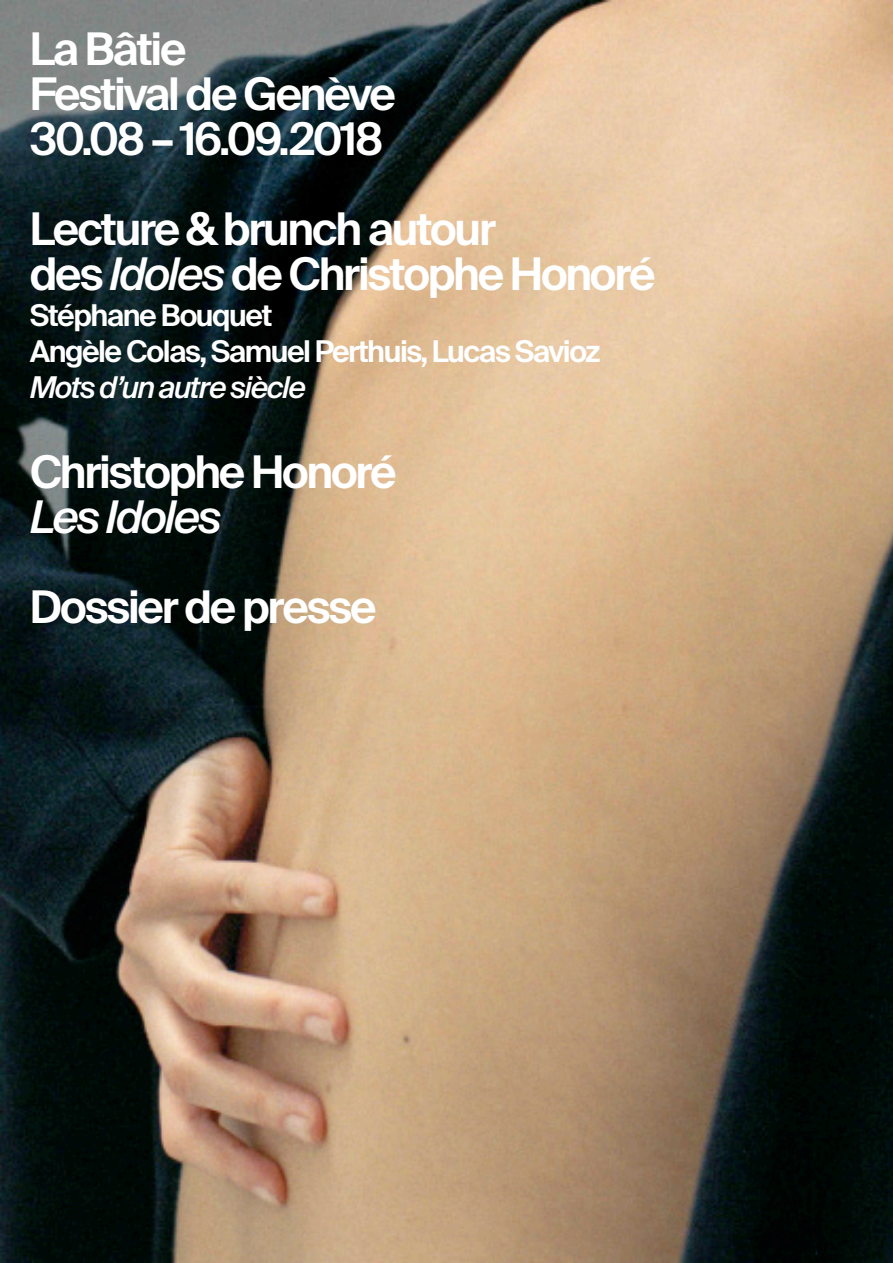
<style>
.page{position:relative;width:893px;height:1263px;background:#fff}
.page>*{position:absolute;margin:0;border:0;box-sizing:border-box;transform-origin:0 0}
.t1{font:600 45px/45px "Suisse Intl";letter-spacing:-.05em;color:#fff}
.t2{font:italic 500 45px "Suisse Intl";letter-spacing:-.05em;color:#fff}
.t3{font:600 30px/36px "Suisse Intl";letter-spacing:-.05em;color:#fff}
.t4{font:italic 500 30px "Suisse Intl";letter-spacing:-.05em;color:#fff}
.s1{font-weight:500;font-style:italic}
</style>
<div class="page">
<img style="left:0;top:0;width:893px;height:1263px">
<p class="t1" style="left:30px;top:27px;width:368px">La Bâtie<br>Festival de Genève<br>30.08 – 16.09.2018</p>
<p class="t1" style="left:30px;top:207px;width:627px">Lecture &amp; brunch autour<br>des <span class="s1">Idoles</span> de Christophe Honoré</p>
<p class="t3" style="left:30px;top:297px;width:572px">Stéphane Bouquet<br>Angèle Colas, Samuel Perthuis, Lucas Savioz</p>
<p class="t4" style="left:30px;top:370px;width:278px">Mots d’un autre siècle</p>
<p class="t1" style="left:30px;top:450px;width:368px">Christophe Honoré</p>
<p class="t2" style="left:30px;top:491px;width:194px">Les Idoles</p>
<p class="t1" style="left:30px;top:585px;width:348px">Dossier de presse</p>
</div>
